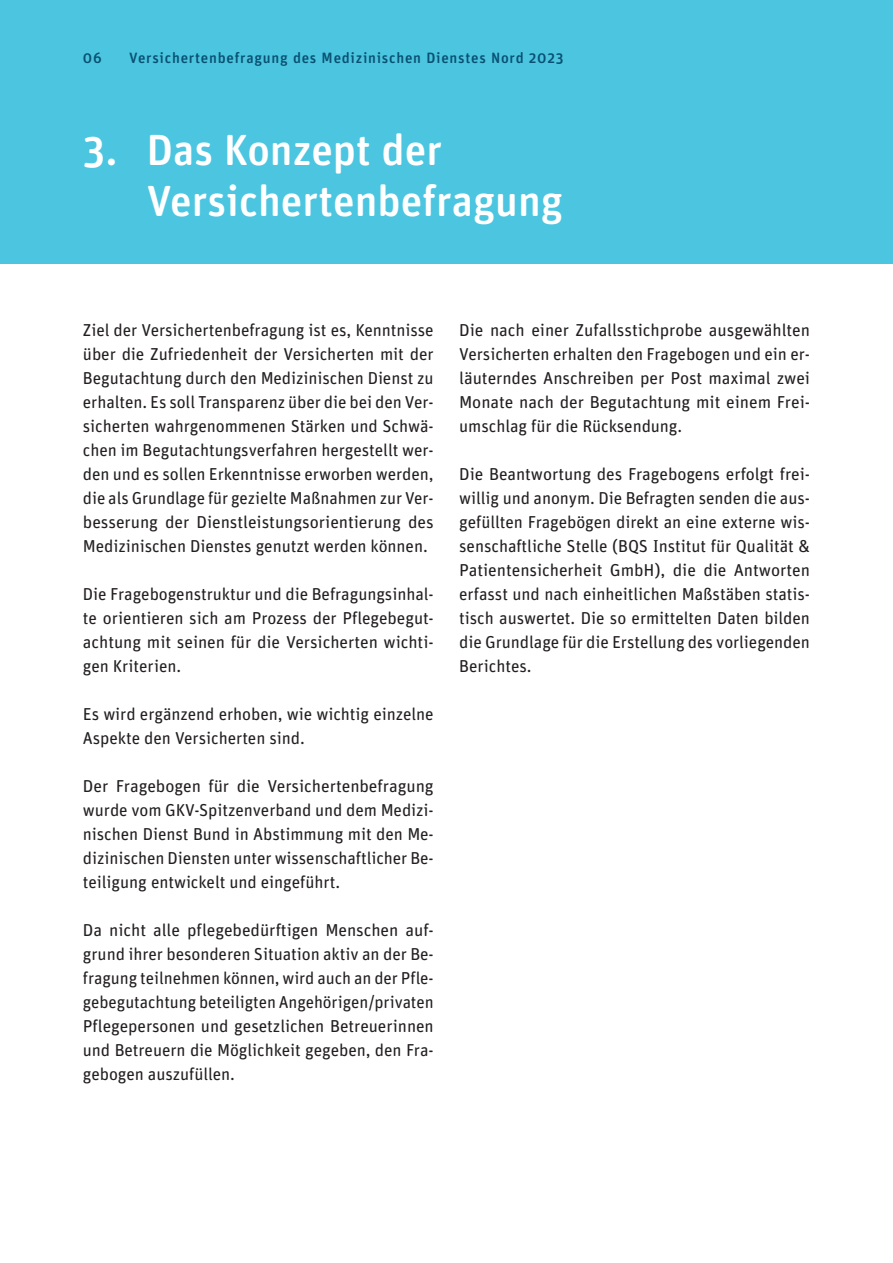
<style>
.page{position:relative;width:893px;height:1263px;background:#fff}
.page>*{position:absolute;margin:0;border:0;box-sizing:border-box;transform-origin:0 0}
.t1{font:500 43.5px/51px "Unit Rounded OT";color:#fff}
.t2{font:17.25px/24px "Unit Rounded OT";letter-spacing:-.005em;color:#231f20;text-align:justify}
.t3{font:500 15px "Unit Rounded OT";letter-spacing:.05em;color:#095173}
</style>
<div class="page">
<div style="left:0;top:0;width:893px;height:264px;background:#4cc6e0"></div>
<p class="t3" style="left:83px;top:48px;width:20px">06</p>
<p class="t3" style="left:129px;top:48px;width:436px">Versichertenbefragung des Medizinischen Dienstes Nord 2023</p>
<h1 class="t1" style="left:147px;top:124px;width:418px;text-indent:-64px">3. Das Konzept der<br>Versichertenbefragung</h1>
<p class="t2" style="left:83px;top:318px;width:352px">Ziel der Versichertenbefragung ist es, Kenntnisse über die Zufriedenheit der Versicherten mit der Begutachtung durch den Medizinischen Dienst zu erhalten. Es soll Transparenz über die bei den Ver&shy;sicherten wahrgenommenen Stärken und Schwä&shy;chen im Begutachtungsverfahren hergestellt wer&shy;den und es sollen Erkenntnisse erworben werden, die als Grundlage für gezielte Maßnahmen zur Ver&shy;besserung der Dienstleistungsorientierung des Medizinischen Dienstes genutzt werden können.</p>
<p class="t2" style="left:83px;top:582px;width:352px">Die Fragebogenstruktur und die Befragungsinhal&shy;te orientieren sich am Prozess der Pflegebegut&shy;achtung mit seinen für die Versicherten wichti&shy;gen Kriterien.</p>
<p class="t2" style="left:83px;top:702px;width:352px">Es wird ergänzend erhoben, wie wichtig einzelne<br>Aspekte den Versicherten sind.</p>
<p class="t2" style="left:83px;top:774px;width:352px">Der Fragebogen für die Versichertenbefragung wurde vom GKV-Spitzenverband und dem Medizi&shy;nischen Dienst Bund in Abstimmung mit den Me&shy;dizinischen Diensten unter wissenschaftlicher Be&shy;teiligung entwickelt und eingeführt.</p>
<p class="t2" style="left:83px;top:918px;width:352px">Da nicht alle pflegebedürftigen Menschen auf&shy;grund ihrer besonderen Situation aktiv an der Be&shy;fragung teilnehmen können, wird auch an der Pfle&shy;gebegutachtung beteiligten Angehörigen/privaten Pflegepersonen und gesetzlichen Betreuerinnen und Betreuern die Möglichkeit gegeben, den Fra&shy;gebogen auszufüllen.</p>
<p class="t2" style="left:459px;top:318px;width:352px">Die nach einer Zufallsstichprobe ausgewählten Versicherten erhalten den Fragebogen und ein er&shy;läuterndes Anschreiben per Post maximal zwei Monate nach der Begutachtung mit einem Frei&shy;umschlag für die Rücksendung.</p>
<p class="t2" style="left:459px;top:462px;width:352px">Die Beantwortung des Fragebogens erfolgt frei&shy;willig und anonym. Die Befragten senden die aus&shy;gefüllten Fragebögen direkt an eine externe wis&shy;senschaftliche Stelle (BQS Institut für Qualität &amp; Patientensicherheit GmbH), die die Antworten erfasst und nach einheitlichen Maßstäben statis&shy;tisch auswertet. Die so ermittelten Daten bilden die Grundlage für die Erstellung des vorliegenden Berichtes.</p>
</div>
